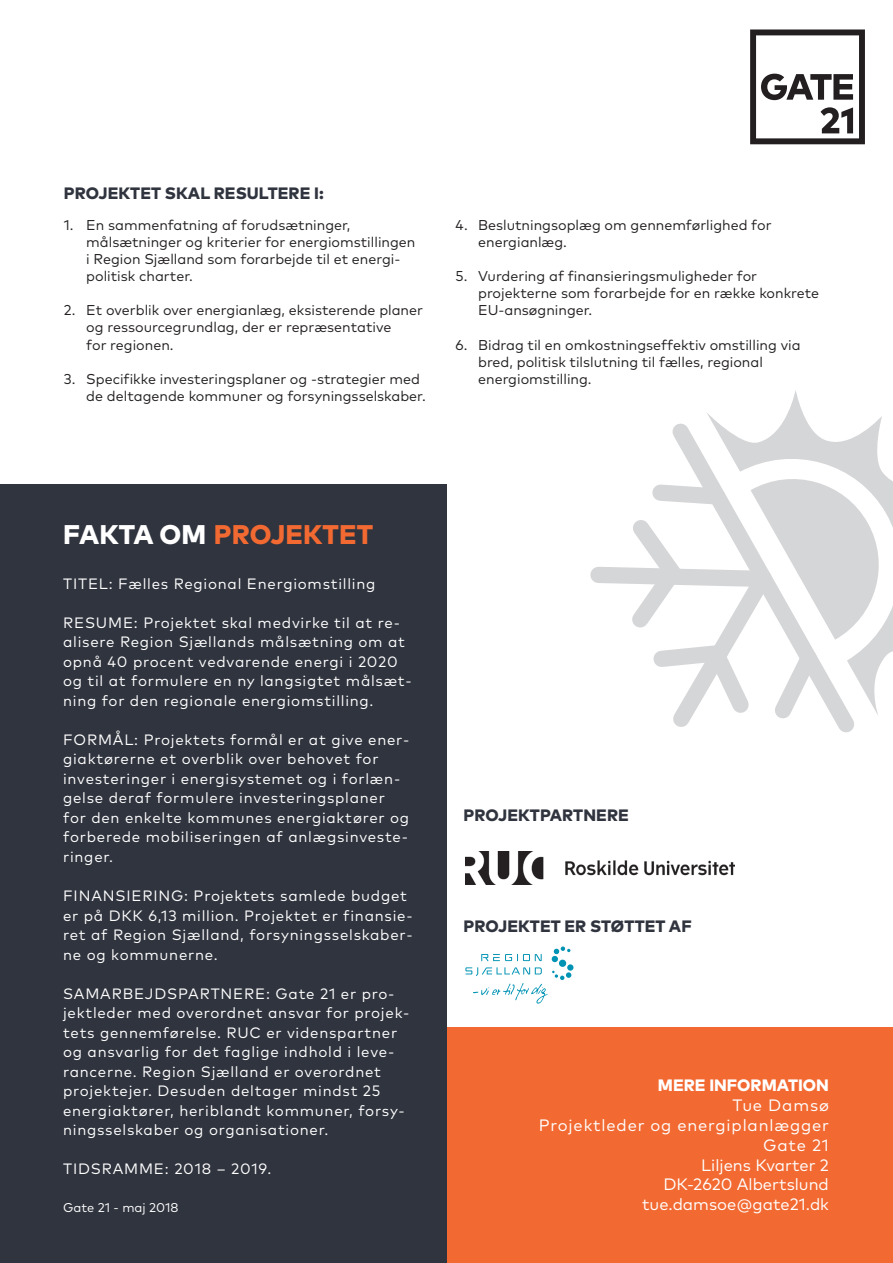
<style>
.page{position:relative;width:893px;height:1263px;background:#fff}
.page>*{position:absolute;margin:0;border:0;box-sizing:border-box;transform-origin:0 0}
.t1{font:800 27px "Mark Pro";letter-spacing:.005em;color:#f26a32}
.t2{font:16.5px "Mark Pro";letter-spacing:.005em;color:#fff}
.t3{font:800 16.5px "Mark Pro";letter-spacing:.005em;color:#30343e}
.t4{font:16.5px "Mark Pro";letter-spacing:.05em;color:#fff}
.t5{font:800 16.5px "Mark Pro";color:#fff}
.t6{font:15px/19.5px "Mark Pro";letter-spacing:.05em;color:#fff}
.t7{font:14.25px/17.1px "Mark Pro";color:#231f20}
.Brød{font:12.75px "Mark Pro";color:#fff}
.s1{color:#fff}
</style>
<div class="page">
<div style="left:446px;top:1028px;width:447px;height:235px;background:#f26a32"></div>
<div style="left:0;top:485px;width:446px;height:778px;background:#30343e"></div>
<div style="left:559px;top:959px;width:7px;height:8px;background:#0093b4;border-radius:50%"></div>
<div style="left:551px;top:956px;width:7px;height:6px;background:#0093b4;border-radius:50%"></div>
<svg style="left:554px;top:946px;width:17px;height:8px"></svg>
<div style="left:567px;top:964px;width:6px;height:7px;background:#0093b4;border-radius:50%"></div>
<svg style="left:481px;top:954px;width:61px;height:7px"></svg>
<svg style="left:465px;top:967px;width:107px;height:36px"></svg>
<img style="left:465px;top:851px;width:269px;height:33px">
<svg style="left:672px;top:423px;width:34px;height:44px"></svg>
<svg style="left:590px;top:467px;width:264px;height:266px"></svg>
<svg style="left:706px;top:390px;width:187px;height:326px"></svg>
<svg style="left:750px;top:29px;width:115px;height:115px"></svg>
<p class="t3" style="left:64px;top:181px;width:262px">PROJEKTET SKAL RESULTERE I:</p>
<p class="t7" style="left:86px;top:215px;width:331px;text-indent:-23px">1. En sammenfatning af forudsætninger, målsætninger og kriterier for energiomstillingen i Region Sjælland som forarbejde til et energi&shy;politisk charter.</p>
<p class="t7" style="left:86px;top:301px;width:338px;text-indent:-23px">2. Et overblik over energianlæg, eksisterende planer og ressourcegrundlag, der er repræsentative<br>for regionen.</p>
<p class="t7" style="left:86px;top:369px;width:341px;text-indent:-23px">3. Specifikke investeringsplaner og -strategier med de deltagende kommuner og forsyningsselskaber.</p>
<p class="t7" style="left:478px;top:215px;width:295px;text-indent:-23px">4. Beslutningsoplæg om gennemførlighed for energianlæg.</p>
<p class="t7" style="left:478px;top:266px;width:343px;text-indent:-23px">5. Vurdering af finansieringsmuligheder for projekterne som forarbejde for en række konkrete<br>EU-ansøgninger.</p>
<p class="t7" style="left:478px;top:335px;width:324px;text-indent:-23px">6. Bidrag til en omkostningseffektiv omstilling via bred, politisk tilslutning til fælles, regional energiomstilling.</p>
<p class="t1" style="left:63px;top:514px;width:311px"><span class="s1">FAKTA OM</span> PROJEKTET</p>
<p class="t6" style="left:63px;top:573px;width:314px">TITEL: Fælles Regional Energiomstilling</p>
<p class="t6" style="left:63px;top:612px;width:350px">RESUME: Projektet skal medvirke til at re&shy;alisere Region Sjællands målsætning om at opnå 40 procent vedvarende energi i 2020 og til at formulere en ny langsigtet målsæt&shy;ning for den regionale energiomstilling.</p>
<p class="t6" style="left:63px;top:729px;width:348px">FORMÅL: Projektets formål er at give ener&shy;giaktørerne et overblik over behovet for investeringer i energisystemet og i forlæn&shy;gelse deraf formulere investeringsplaner for den enkelte kommunes energiaktører og forberede mobiliseringen af anlægsinveste&shy;ringer.</p>
<p class="t6" style="left:63px;top:885px;width:351px">FINANSIERING: Projektets samlede budget er på DKK 6,13 million. Projektet er finansie&shy;ret af Region Sjælland, forsyningsselskaber&shy;ne og kommunerne.</p>
<p class="t6" style="left:63px;top:982px;width:348px">SAMARBEJDSPARTNERE: Gate 21 er pro&shy;jektleder med overordnet ansvar for projek&shy;tets gennemførelse. RUC er videnspartner og ansvarlig for det faglige indhold i leve&shy;rancerne. Region Sjælland er overordnet projektejer. Desuden deltager mindst 25 energiaktører, heriblandt kommuner, forsy&shy;ningsselskaber og organisationer.</p>
<p class="t6" style="left:63px;top:1158px;width:210px">TIDSRAMME: 2018 – 2019.</p>
<p class="Brød" style="left:63px;top:1197px;width:117px">Gate 21 - maj 2018</p>
<p class="t3" style="left:463px;top:802px;width:167px">PROJEKTPARTNERE</p>
<p class="t3" style="left:463px;top:913px;width:230px">PROJEKTET ER STØTTET AF</p>
<p class="t5" style="left:658px;top:1073px;width:172px">MERE INFORMATION</p>
<p class="t4" style="left:733px;top:1093px;width:98px">Tue Damsø</p>
<p class="t4" style="left:539px;top:1113px;width:292px">Projektleder og energiplanlægger</p>
<p class="t2" style="left:763px;top:1132px;width:67px">Gate 21</p>
<p class="t2" style="left:701px;top:1152px;width:129px">Liljens Kvarter 2</p>
<p class="t2" style="left:663px;top:1172px;width:167px">DK-2620 Albertslund</p>
<p class="t2" style="left:642px;top:1192px;width:188px">tue.damsoe@gate21.dk</p>
</div>
